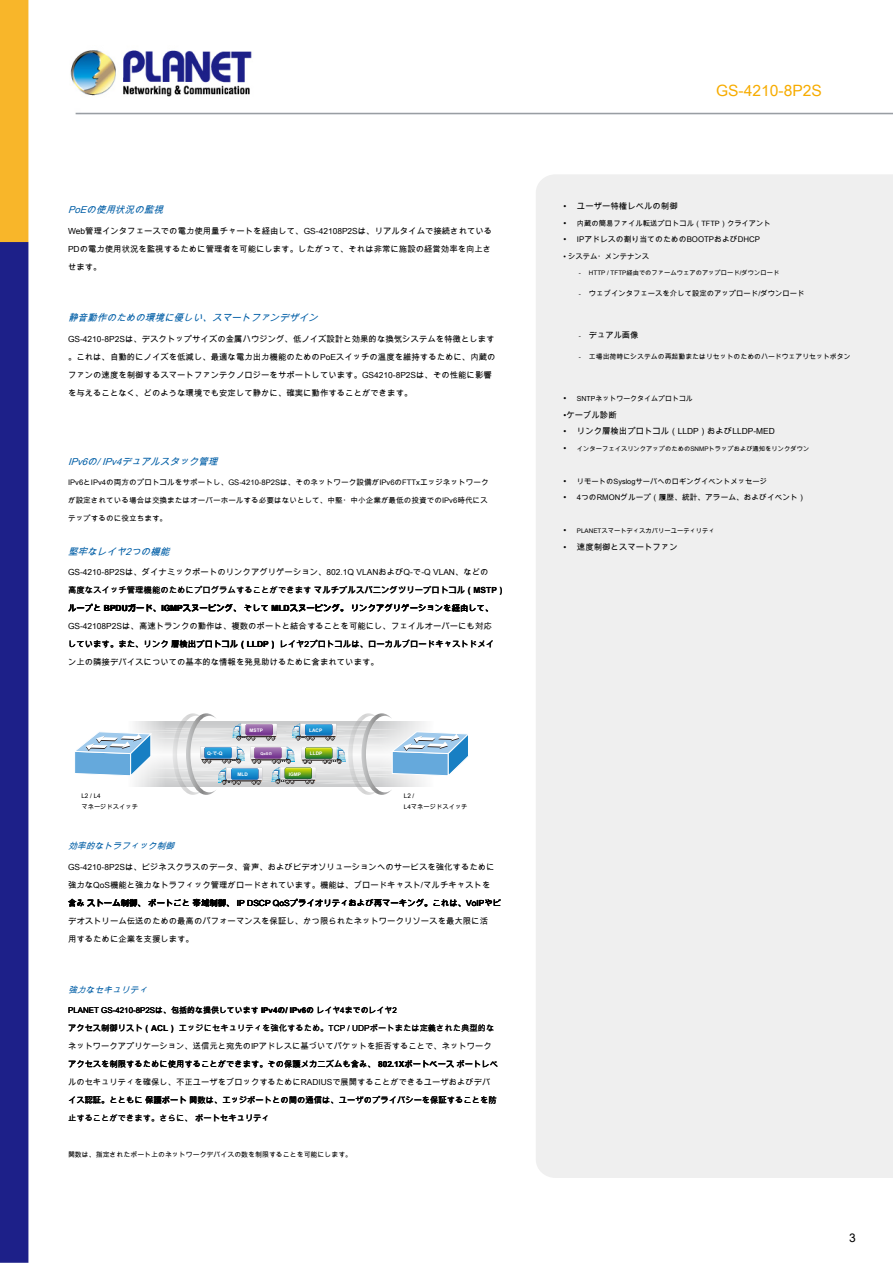
<style>
.page{position:relative;width:893px;height:1263px;background:#fff}
.page>*{position:absolute;margin:0;border:0;box-sizing:border-box;transform-origin:0 0}
.t1{font:15.6px "Arial Unicode MS";color:#f7ac00}
.t2{font:12px "Arial Unicode MS";color:#000}
.t3{font:italic 9.6px "Arial Unicode MS";color:#005ea6}
.t4{font:italic 8.85px "Arial Unicode MS";color:#005ea6}
.t5{font:8.4px/18px "Arial Unicode MS";color:#000}
.t6{font:8.25px/18px "Arial Unicode MS";color:#000}
.t7{font:7.95px "Arial Unicode MS";color:#000}
.t8{font:7.8px "Arial Unicode MS";color:#000}
.t9{font:7.65px "Arial Unicode MS";color:#000}
.t10{font:7.35px "Arial Unicode MS";color:#000}
.t11{font:6.9px "Arial Unicode MS";color:#000}
.t12{font:6.3px/10.4px "Arial Unicode MS";color:#000}
.t13{font:700 4.8px "Arial Unicode MS";color:#fff}
.t14{font:700 3.75px "Arial Unicode MS";color:#fff}
.s1{font-weight:700}
.s2{font-size:8.4px}
.s3{font-size:6.3px}
</style>
<div class="page">
<img style="left:0;top:0;width:893px;height:1263px">
<div style="left:536px;top:174px;width:357px;height:1004px;background:#efefef"></div>
<svg style="left:73px;top:713px;width:397px;height:82px"></svg>
<p class="t3" style="left:68px;top:203px;width:100px">PoEの使用状況の監視</p>
<p class="t5" style="left:68px;top:221px;width:426px;text-align:justify">Web管理インタフェースでの電力使用量チャートを経由して、GS-42108P2Sは、リアルタイムで接続されているPDの電力使用状況を監視するために管理者を可能にします。したがって、それは非常に施設の経営効率を向上させます。</p>
<p class="t3" style="left:68px;top:311px;width:255px">静音動作のための環境に優しい、スマートファンデザイン</p>
<p class="t5" style="left:68px;top:329px;width:429px">GS-4210-8P2Sは、デスクトップサイズの金属ハウジング、低ノイズ設計と効果的な換気システムを特徴とします。これは、自動的にノイズを低減し、最適な電力出力機能のためのPoEスイッチの温度を維持するために、内蔵のファンの速度を制御するスマートファンテクノロジーをサポートしています。GS4210-8P2Sは、その性能に影響を与えることなく、どのような環境でも安定して静かに、確実に動作することができます。</p>
<p class="t3" style="left:68px;top:455px;width:155px">IPv6の/IPv4デュアルスタック管理</p>
<p class="t9" style="left:68px;top:477px;width:422px">IPv6とIPv4の両方のプロトコルをサポートし、GS-4210-8P2Sは、そのネットワーク設備がIPv6のFTTxエッジネットワーク</p>
<p class="t9" style="left:68px;top:495px;width:421px">が設定されている場合は交換またはオーバーホールする必要はないとして、中堅・中小企業が最低の投資でのIPv6時代にス</p>
<p class="t9" style="left:68px;top:513px;width:101px">テップするのに役立ちます。</p>
<p class="t3" style="left:68px;top:545px;width:107px">堅牢なレイヤ2つの機能</p>
<p class="t5" style="left:68px;top:563px;width:439px">GS-4210-8P2Sは、ダイナミックポートのリンクアグリゲーション、802.1Q VLANおよびQ-で-Q VLAN、などの<br>高度なスイッチ管理機能のためにプログラムすることができます <span class="s1">マルチプルスパニングツリープロトコル（MSTP）</span>ループと <span class="s1">BPDUガード、IGMPスヌーピング、</span> そして <span class="s1">MLDスヌーピング。</span> リンクアグリゲーションを経由して、GS-42108P2Sは、高速トランクの動作は、複数のポートと結合することを可能にし、フェイルオーバーにも対応<br>しています。また、リンク <span class="s1">層検出プロトコル（LLDP）</span> レイヤ2プロトコルは、ローカルブロードキャストドメイ<br>ン上の隣接デバイスについての基本的な情報を発見助けるために含まれています。</p>
<p class="t13" style="left:250px;top:727px;width:15px">MSTP</p>
<p class="t13" style="left:309px;top:727px;width:15px">LACP</p>
<p class="t13" style="left:207px;top:750px;width:17px">Q-で-Q</p>
<p class="t14" style="left:261px;top:751px;width:13px">QoSの</p>
<p class="t13" style="left:310px;top:750px;width:14px">LLDP</p>
<p class="t13" style="left:238px;top:771px;width:12px">MLD</p>
<p class="t13" style="left:289px;top:771px;width:14px">IGMP</p>
<p class="t12" style="left:81px;top:790px;width:58px">L2 / L4<br>マネージドスイッチ</p>
<p class="t12" style="left:404px;top:790px;width:65px">L2 /<br>L4マネージドスイッチ</p>
<p class="t4" style="left:68px;top:840px;width:111px">効率的なトラフィック制御</p>
<p class="t5" style="left:68px;top:857px;width:435px">GS-4210-8P2Sは、ビジネスクラスのデータ、音声、およびビデオソリューションへのサービスを強化するために強力なQoS機能と強力なトラフィック管理がロードされています。機能は、ブロードキャスト/マルチキャストを<br>含み <span class="s1">ストーム制御、</span> ポートごと <span class="s1">帯域制御、</span> IP DSCP QoSプライオリティおよび再マーキング。これは、VoIPやビデオストリーム伝送のための最高のパフォーマンスを保証し、かつ限られたネットワークリソースを最大限に活<br>用するために企業を支援します。</p>
<p class="t4" style="left:68px;top:983px;width:84px">強力なセキュリティ</p>
<p class="t7" style="left:68px;top:1005px;width:330px">PLANET GS-4210-8P2Sは、包括的な提供しています <span class="s1">IPv4の/ IPv6の</span> レイヤ4までのレイヤ2</p>
<p class="t6" style="left:68px;top:1019px;width:432px"><span class="s1">アクセス制御リスト（ACL）</span> エッジにセキュリティを強化するため。TCP / UDPポートまたは定義された典型的なネットワークアプリケーション、送信元と宛先のIPアドレスに基づいてパケットを拒否することで、ネットワークアクセスを制限するために使用することができます。その保護メカニズムも含み、 <span class="s1">802.1Xポートベース</span> ポートレベルのセキュリティを確保し、不正ユーザをブロックするためにRADIUSで展開することができるユーザおよびデバイス認証。とともに <span class="s1">保護ポート</span> 関数は、エッジポートとの間の通信は、ユーザのプライバシーを保証することを防止することができます。さらに、 <span class="s1">ポートセキュリティ</span></p>
<p class="t11" style="left:68px;top:1150px;width:286px">関数は、指定されたポート上のネットワークデバイスの数を制限することを可能にします。</p>
<h1 class="t1" style="left:716px;top:80px;width:107px">GS-4210-8P2S</h1>
<p class="t5" style="left:563px;top:197px;width:116px">• ユーザー特権レベルの制御</p>
<p class="t10" style="left:563px;top:218px;width:209px"><span class="s2">•</span> 内蔵の簡易ファイル転送プロトコル（TFTP）クライアント</p>
<p class="t8" style="left:563px;top:234px;width:198px"><span class="s2">•</span> IPアドレスの割り当てのためのBOOTPおよびDHCP</p>
<p class="t10" style="left:563px;top:251px;width:87px">• システム・メンテナンス</p>
<p class="t12" style="left:579px;top:267px;width:202px">- HTTP / TFTP経由でのファームウェアのアップロード/ダウンロード</p>
<p class="t10" style="left:579px;top:288px;width:227px"><span class="s3">-</span> ウェブインタフェースを介して設定のアップロード/ダウンロード</p>
<p class="t6" style="left:579px;top:326px;width:61px"><span class="s3">-</span> デュアル画像</p>
<p class="t11" style="left:579px;top:352px;width:273px"><span class="s3">-</span> 工場出荷時にシステムの再起動またはリセットのためのハードウェアリセットボタン</p>
<p class="t11" style="left:563px;top:394px;width:131px"><span class="s2">•</span> SNTPネットワークタイムプロトコル</p>
<p class="t5" style="left:563px;top:405px;width:55px">•ケーブル診断</p>
<p class="t5" style="left:563px;top:422px;width:213px">• リンク層検出プロトコル（LLDP）およびLLDP-MED</p>
<p class="t12" style="left:563px;top:443px;width:247px"><span class="s2">•</span> インターフェイスリンクアップのためのSNMPトラップおよび通知をリンクダウン</p>
<p class="t10" style="left:563px;top:476px;width:205px"><span class="s2">•</span> リモートのSyslogサーバへのロギングイベントメッセージ</p>
<p class="t9" style="left:563px;top:492px;width:244px"><span class="s2">•</span> 4つのRMONグループ（履歴、統計、アラーム、およびイベント）</p>
<p class="t12" style="left:563px;top:525px;width:153px"><span class="s2">•</span> PLANETスマートディスカバリーユーティリティ</p>
<p class="t5" style="left:563px;top:537px;width:116px">• 速度制御とスマートファン</p>
<h2 class="t2" style="left:849px;top:1229px;width:8px">3</h2>
</div>
